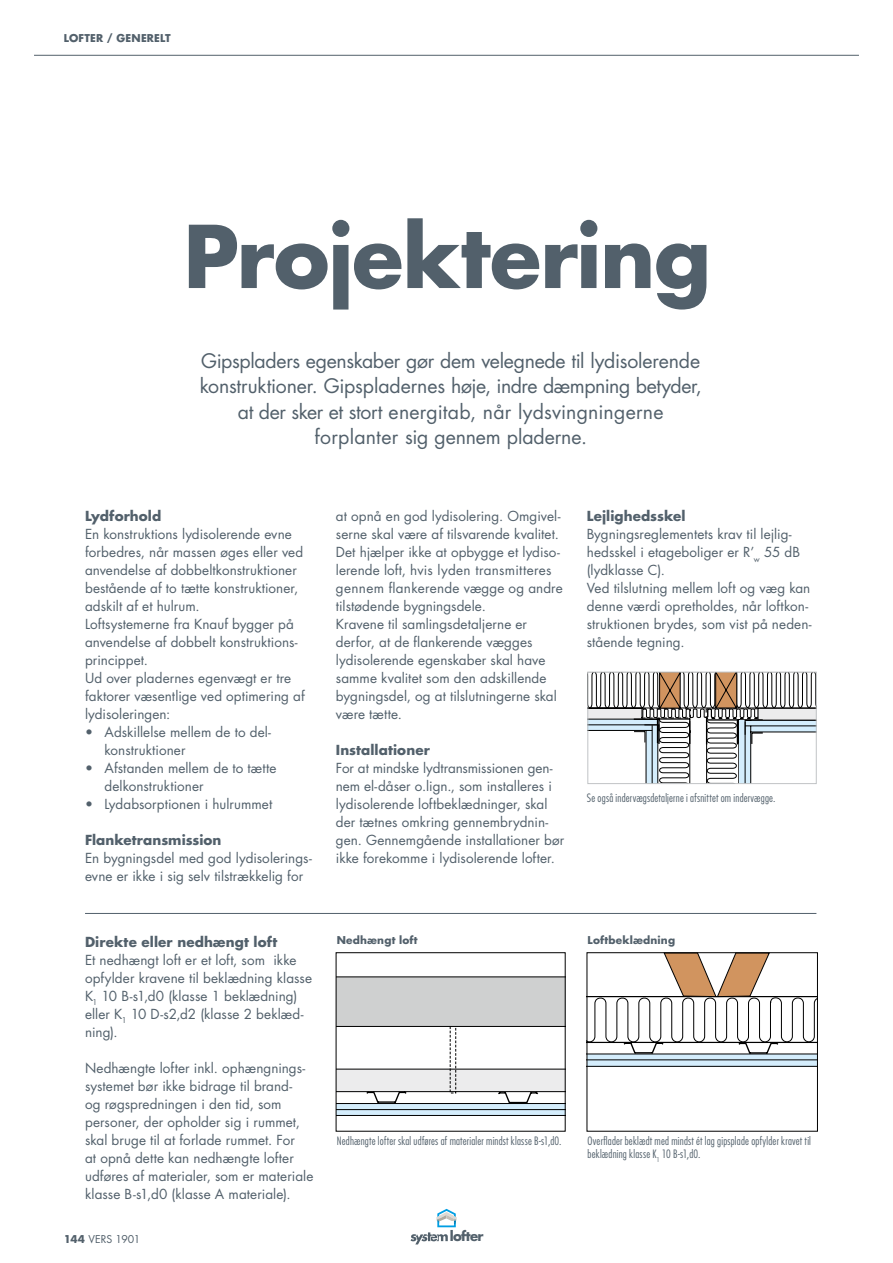
<style>
.page{position:relative;width:893px;height:1263px;background:#fff}
.page>*{position:absolute;margin:0;border:0;box-sizing:border-box;transform-origin:0 0}
.t1{font:700 84px "Futura Std";letter-spacing:-.015em;color:#52606b}
.t2{font:19.5px/25.5px "Futura Std";letter-spacing:-.01em;color:#52606b;text-align:center}
.t3{font:13.5px/18px "Futura Std";letter-spacing:.005em;color:#52606b}
.t4{font:700 13.5px "Futura Std";letter-spacing:.005em;color:#52606b}
.t5{font:700 13.35px "Futura Std";letter-spacing:-.05em;color:#52606b}
.t6{font:300 condensed 11.25px/13.5px "Futura Std";letter-spacing:.015em;color:#52606b}
.t7{font:700 10.5px "Futura Std";letter-spacing:.015em;color:#52606b}
.t8{font:10.5px "Futura Std";color:#52606b}
.s1{font-weight:700}
</style>
<div class="page">
<hr style="left:34px;top:55px;width:825px;height:1px;background:#52606b">
<svg style="left:411px;top:1209px;width:46px;height:35px"></svg>
<hr style="left:85px;top:913px;width:731px;height:1px;background:#52606b">
<svg style="left:590px;top:674px;width:224px;height:108px"></svg>
<div style="left:588px;top:672px;width:228px;height:112px;border:1px solid #c1c4c6"></div>
<div style="left:336px;top:1069px;width:229px;height:22px;background:#ececed"></div>
<div style="left:336px;top:977px;width:229px;height:49px;background:#cfd0d0"></div>
<svg style="left:365px;top:1089px;width:175px;height:14px"></svg>
<div style="left:336px;top:1104px;width:229px;height:5px;background:#d4edfc"></div>
<svg style="left:338px;top:1110px;width:225px;height:5px"></svg>
<hr style="left:336px;top:1026px;width:229px;height:1px;background:#000">
<hr style="left:336px;top:977px;width:229px;height:1px;background:#000">
<hr style="left:336px;top:1069px;width:229px;height:1px;background:#000">
<hr style="left:336px;top:1091px;width:229px;height:1px;background:#000">
<hr style="left:336px;top:1103px;width:229px;height:1px;background:#000">
<hr style="left:336px;top:1109px;width:229px;height:1px;background:#000">
<hr style="left:336px;top:1115px;width:229px;height:1px;background:#000">
<div style="left:336px;top:952px;width:229px;height:179px;border:1px solid #000"></div>
<div style="left:587px;top:1054px;width:230px;height:7px;background:#d4edfc"></div>
<div style="left:587px;top:1060px;width:230px;height:6px;background:#d4edfc"></div>
<hr style="left:587px;top:1059px;width:230px;height:1px;background:#000">
<hr style="left:587px;top:1066px;width:230px;height:1px;background:#000">
<svg style="left:589px;top:954px;width:227px;height:101px"></svg>
<div style="left:587px;top:952px;width:231px;height:179px;border:1px solid #000"></div>
<p class="t7" style="left:64px;top:31px;width:108px">LOFTER / GENERELT</p>
<h1 class="t1" style="left:183px;top:201px;width:529px">Projektering</h1>
<h2 class="t2" style="left:200px;top:348px;width:503px">Gipspladers egenskaber gør dem velegnede til lydisolerende konstruktioner. Gipspladernes høje, indre dæmpning betyder, at der sker et stort energitab, når lydsvingningerne forplanter sig gennem pladerne.</h2>
<p class="t4" style="left:85px;top:507px;width:78px">Lydforhold</p>
<p class="t3" style="left:85px;top:526px;width:221px">En konstruktions lydisolerende evne forbedres, når massen øges eller ved anvendelse af dobbeltkonstruktioner bestående af to tætte konstruktioner, adskilt af et hulrum.<br>Loftsystemerne fra Knauf bygger på anvendelse af dobbelt konstruktions&shy;princippet.<br>Ud over pladernes egenvægt er tre faktorer væsentlige ved optimering af lydisoleringen:</p>
<p class="t3" style="left:105px;top:724px;width:168px;text-indent:-19px">• Adskillelse mellem de to del&shy;konstruktioner</p>
<p class="t3" style="left:105px;top:759px;width:173px;text-indent:-19px">• Afstanden mellem de to tætte delkonstruktioner</p>
<p class="t3" style="left:85px;top:795px;width:189px">• Lydabsorptionen i hulrummet</p>
<p class="t4" style="left:85px;top:831px;width:138px">Flanketransmission</p>
<p class="t3" style="left:85px;top:849px;width:228px">En bygningsdel med god lydisolerings&shy;evne er ikke i sig selv tilstrækkelig for</p>
<p class="t4" style="left:85px;top:933px;width:194px">Direkte eller nedhængt loft</p>
<p class="t3" style="left:85px;top:951px;width:229px">Et nedhængt loft er et loft, som ikke opfylder kravene til beklædning klasse<br>K<sub>1</sub> 10 B-s1,d0 (klasse 1 beklædning) eller K<sub>1</sub> 10 D-s2,d2 (klasse 2 beklæd&shy;ning).</p>
<p class="t3" style="left:85px;top:1059px;width:230px">Nedhængte lofter inkl. ophængnings&shy;systemet bør ikke bidrage til brand-<br>og røgspredningen i den tid, som personer, der opholder sig i rummet, skal bruge til at forlade rummet. For<br>at opnå dette kan nedhængte lofter udføres af materialer, som er materiale klasse B-s1,d0 (klasse A materiale).</p>
<p class="t3" style="left:336px;top:507px;width:228px">at opnå en god lydisolering. Omgivel&shy;serne skal være af tilsvarende kvalitet.<br>Det hjælper ikke at opbygge et lydiso&shy;lerende loft, hvis lyden transmitteres gennem flankerende vægge og andre tilstødende bygningsdele.<br>Kravene til samlingsdetaljerne er derfor, at de flankerende vægges lydisolerende egenskaber skal have samme kvalitet som den adskillende bygningsdel, og at tilslutningerne skal være tætte.</p>
<p class="t4" style="left:336px;top:741px;width:95px">Installationer</p>
<p class="t3" style="left:336px;top:759px;width:230px">For at mindske lydtransmissionen gen&shy;nem el-dåser o.lign., som installeres i lydisolerende loftbeklædninger, skal der tætnes omkring gennembrydnin&shy;gen. Gennemgående installationer bør ikke forekomme i lydisolerende lofter.</p>
<p class="t4" style="left:587px;top:507px;width:100px">Lejlighedsskel</p>
<p class="t3" style="left:587px;top:525px;width:226px">Bygningsreglementets krav til lejlig&shy;hedsskel i etageboliger er R’<sub>w</sub> 55 dB (lydklasse C).<br>Ved tilslutning mellem loft og væg kan denne værdi opretholdes, når loftkon&shy;struktionen brydes, som vist på neden&shy;stående tegning.</p>
<p class="t6" style="left:587px;top:791px;width:190px">Se også indervægsdetaljerne i afsnittet om indervægge.</p>
<p class="t7" style="left:337px;top:933px;width:82px">Nedhængt loft</p>
<p class="t7" style="left:588px;top:933px;width:89px">Loftbeklædning</p>
<p class="t6" style="left:337px;top:1134px;width:226px">Nedhængte lofter skal udføres af materialer mindst klasse B-s1,d0.</p>
<p class="t6" style="left:588px;top:1134px;width:225px">Overflader beklædt med mindst ét lag gipsplade opfylder kravet til beklædning klasse K<sub>1</sub> 10 B-s1,d0.</p>
<p class="t8" style="left:64px;top:1233px;width:78px"><span class="s1">144</span> VERS 1901</p>
<p class="t5" style="left:450px;top:1227px;width:35px">lofter</p>
</div>
